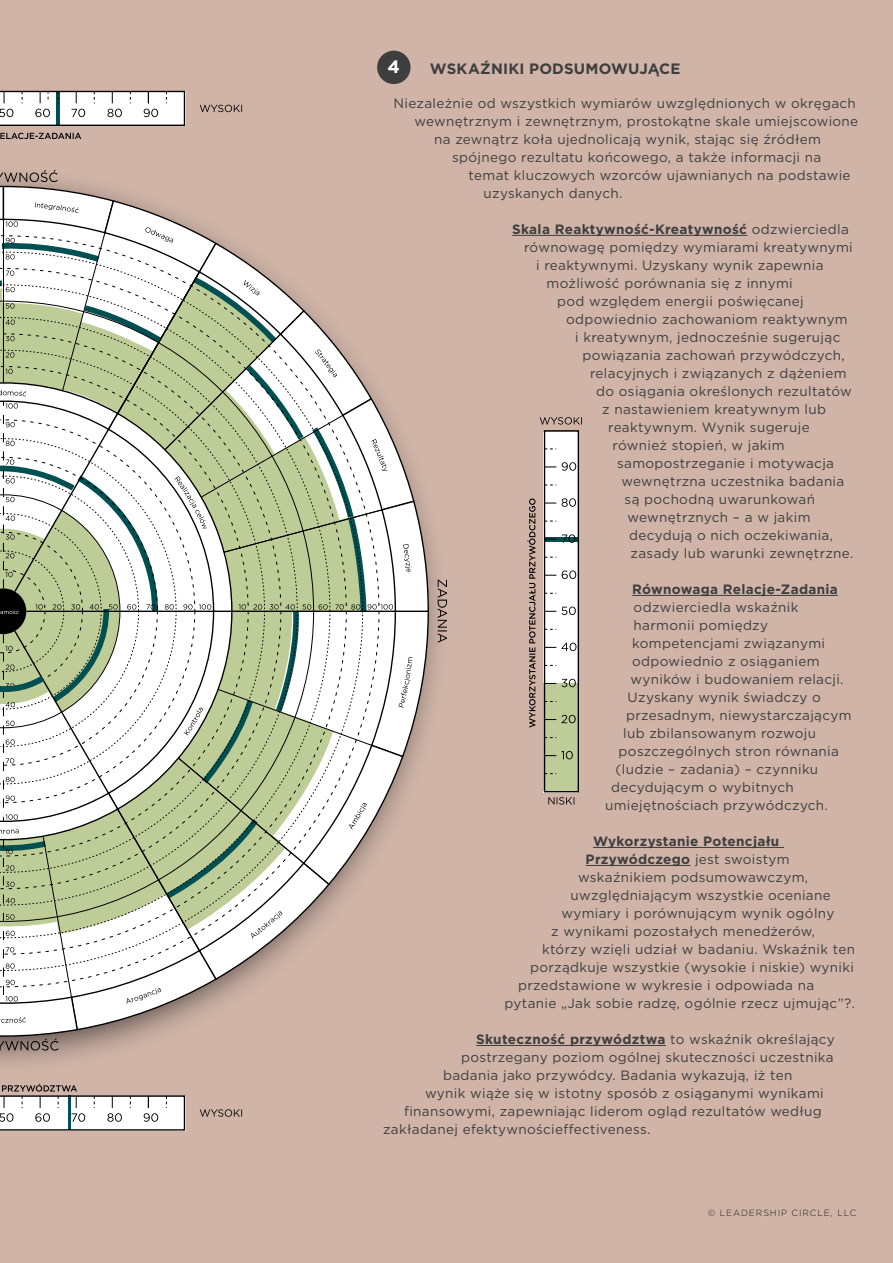
<style>
.page{position:relative;width:893px;height:1263px;background:#cfb4a7}
.page>*{position:absolute;margin:0;border:0;box-sizing:border-box;transform-origin:0 0}
.t1{font:700 18px "Gotham";color:#fff}
.t2{font:700 15px "Gotham";letter-spacing:.015em;color:#3e3e3f}
.t3{font:13.5px "Gotham";letter-spacing:.025em;color:#3e3e3f}
.t4{font:700 13.5px "Gotham";letter-spacing:.025em;color:#3e3e3f}
.t5{font:300 9px "Gotham";letter-spacing:.1em;color:#231f20}
.s1{font-weight:400}
</style>
<div class="page">
<hr style="left:512px;top:235px;width:235px;height:1px;background:#3e3e3f">
<hr style="left:632px;top:595px;width:206px;height:1px;background:#3e3e3f">
<hr style="left:593px;top:847px;width:191px;height:1px;background:#3e3e3f">
<hr style="left:586px;top:865px;width:105px;height:1px;background:#3e3e3f">
<hr style="left:476px;top:1045px;width:190px;height:1px;background:#3e3e3f">
<div style="left:543px;top:432px;width:35px;height:360px;background:#fff"></div>
<div style="left:0;top:1096px;width:185px;height:35px;background:#666"></div>
<div style="left:544px;top:683px;width:36px;height:108px;background:#becd97"></div>
<svg style="left:546px;top:537px;width:31px;height:4px"></svg>
<div style="left:544px;top:430px;width:35px;height:362px;border:1px solid #000"></div>
<svg style="left:544px;top:466px;width:12px;height:1px"></svg>
<svg style="left:544px;top:503px;width:12px;height:1px"></svg>
<svg style="left:544px;top:539px;width:12px;height:1px"></svg>
<svg style="left:544px;top:575px;width:12px;height:1px"></svg>
<svg style="left:544px;top:611px;width:12px;height:1px"></svg>
<svg style="left:562px;top:462px;width:14px;height:9px"></svg>
<svg style="left:562px;top:498px;width:14px;height:9px"></svg>
<svg style="left:562px;top:534px;width:13px;height:9px"></svg>
<svg style="left:562px;top:570px;width:14px;height:9px"></svg>
<svg style="left:562px;top:606px;width:14px;height:9px"></svg>
<svg style="left:544px;top:643px;width:32px;height:8px"></svg>
<svg style="left:544px;top:679px;width:32px;height:8px"></svg>
<svg style="left:544px;top:715px;width:32px;height:8px"></svg>
<svg style="left:544px;top:751px;width:29px;height:8px"></svg>
<svg style="left:548px;top:797px;width:26px;height:7px"></svg>
<svg style="left:540px;top:417px;width:42px;height:8px"></svg>
<svg style="left:527px;top:498px;width:8px;height:229px"></svg>
<svg style="left:438px;top:579px;width:9px;height:64px"></svg>
<svg style="left:200px;top:105px;width:42px;height:7px"></svg>
<svg style="left:0;top:91px;width:185px;height:48px"></svg>
<svg style="left:200px;top:1109px;width:42px;height:8px"></svg>
<svg style="left:0;top:1083px;width:185px;height:47px"></svg>
<svg style="left:0;top:170px;width:430px;height:880px"></svg>
<div style="left:377px;top:51px;width:34px;height:33px;background:#3e3e3f;border-radius:50%"></div>
<p class="t1" style="left:388px;top:54px;width:14px">4</p>
<p class="t2" style="left:430px;top:59px;width:252px">WSKAŹNIKI PODSUMOWUJĄCE</p>
<p class="t3" style="left:394px;top:95px;width:464px">Niezależnie od wszystkich wymiarów uwzględnionych w okręgach</p>
<p class="t3" style="left:415px;top:113px;width:445px">wewnętrznym i zewnętrznym, prostokątne skale umiejscowione</p>
<p class="t3" style="left:434px;top:131px;width:388px">na zewnątrz koła ujednolicają wynik, stając się źródłem</p>
<p class="t3" style="left:452px;top:149px;width:371px">spójnego rezultatu końcowego, a także informacji na</p>
<p class="t3" style="left:469px;top:167px;width:383px">temat kluczowych wzorców ujawnianych na podstawie</p>
<p class="t3" style="left:484px;top:185px;width:140px">uzyskanych danych.</p>
<p class="t4" style="left:512px;top:220px;width:338px">Skala Reaktywność-Kreatywność <span class="s1">odzwierciedla</span></p>
<p class="t3" style="left:524px;top:239px;width:330px">równowagę pomiędzy wymiarami kreatywnymi</p>
<p class="t3" style="left:536px;top:257px;width:289px">i reaktywnymi. Uzyskany wynik zapewnia</p>
<p class="t3" style="left:547px;top:275px;width:248px">możliwość porównania się z innymi</p>
<p class="t3" style="left:557px;top:293px;width:248px">pod względem energii poświęcanej</p>
<p class="t3" style="left:566px;top:311px;width:283px">odpowiednio zachowaniom reaktywnym</p>
<p class="t3" style="left:575px;top:329px;width:267px">i kreatywnym, jednocześnie sugerując</p>
<p class="t3" style="left:583px;top:347px;width:264px">powiązania zachowań przywódczych,</p>
<p class="t3" style="left:590px;top:365px;width:258px">relacyjnych i związanych z dążeniem</p>
<p class="t3" style="left:596px;top:383px;width:257px">do osiągania określonych rezultatów</p>
<p class="t3" style="left:602px;top:401px;width:225px">z nastawieniem kreatywnym lub</p>
<p class="t3" style="left:608px;top:419px;width:203px">reaktywnym. Wynik sugeruje</p>
<p class="t3" style="left:613px;top:437px;width:173px">również stopień, w jakim</p>
<p class="t3" style="left:617px;top:455px;width:218px">samopostrzeganie i motywacja</p>
<p class="t3" style="left:622px;top:473px;width:224px">wewnętrzna uczestnika badania</p>
<p class="t3" style="left:625px;top:491px;width:192px">są pochodną uwarunkowań</p>
<p class="t3" style="left:628px;top:509px;width:184px">wewnętrznych – a w jakim</p>
<p class="t3" style="left:629px;top:527px;width:205px">decydują o nich oczekiwania,</p>
<p class="t3" style="left:631px;top:545px;width:224px">zasady lub warunki zewnętrzne.</p>
<p class="t4" style="left:632px;top:580px;width:207px">Równowaga Relacje-Zadania</p>
<p class="t3" style="left:634px;top:599px;width:166px">odzwierciedla wskaźnik</p>
<p class="t3" style="left:634px;top:617px;width:136px">harmonii pomiędzy</p>
<p class="t3" style="left:632px;top:635px;width:194px">kompetencjami związanymi</p>
<p class="t3" style="left:632px;top:653px;width:189px">odpowiednio z osiąganiem</p>
<p class="t3" style="left:631px;top:671px;width:214px">wyników i budowaniem relacji.</p>
<p class="t3" style="left:628px;top:689px;width:195px">Uzyskany wynik świadczy o</p>
<p class="t3" style="left:626px;top:707px;width:227px">przesadnym, niewystarczającym</p>
<p class="t3" style="left:623px;top:725px;width:194px">lub zbilansowanym rozwoju</p>
<p class="t3" style="left:619px;top:743px;width:222px">poszczególnych stron równania</p>
<p class="t3" style="left:616px;top:761px;width:204px">(ludzie – zadania) – czynniku</p>
<p class="t3" style="left:611px;top:779px;width:184px">decydującym o wybitnych</p>
<p class="t3" style="left:605px;top:797px;width:224px">umiejętnościach przywódczych.</p>
<p class="t4" style="left:593px;top:832px;width:188px">Wykorzystanie Potencjału</p>
<p class="t4" style="left:586px;top:850px;width:205px">Przywódczego <span class="s1">jest swoistym</span></p>
<p class="t3" style="left:578px;top:869px;width:232px">wskaźnikiem podsumowawczym,</p>
<p class="t3" style="left:571px;top:887px;width:262px">uwzględniającym wszystkie oceniane</p>
<p class="t3" style="left:562px;top:905px;width:274px">wymiary i porównującym wynik ogólny</p>
<p class="t3" style="left:551px;top:923px;width:265px">z wynikami pozostałych menedżerów,</p>
<p class="t3" style="left:542px;top:941px;width:314px">którzy wzięli udział w badaniu. Wskaźnik ten</p>
<p class="t3" style="left:530px;top:959px;width:325px">porządkuje wszystkie (wysokie i niskie) wyniki</p>
<p class="t3" style="left:518px;top:977px;width:298px">przedstawione w wykresie i odpowiada na</p>
<p class="t3" style="left:505px;top:995px;width:352px">pytanie „Jak sobie radzę, ogólnie rzecz ujmując”?.</p>
<p class="t4" style="left:476px;top:1030px;width:360px">Skuteczność przywództwa <span class="s1">to wskaźnik określający</span></p>
<p class="t3" style="left:461px;top:1049px;width:374px">postrzegany poziom ogólnej skuteczności uczestnika</p>
<p class="t3" style="left:443px;top:1067px;width:351px">badania jako przywódcy. Badania wykazują, iż ten</p>
<p class="t3" style="left:425px;top:1085px;width:400px">wynik wiąże się w istotny sposób z osiąganymi wynikami</p>
<p class="t3" style="left:404px;top:1103px;width:419px">finansowymi, zapewniając liderom ogląd rezultatów według</p>
<p class="t3" style="left:383px;top:1121px;width:269px">zakładanej efektywnościeffectiveness.</p>
<p class="t5" style="left:708px;top:1207px;width:150px">© LEADERSHIP CIRCLE, LLC</p>
</div>
